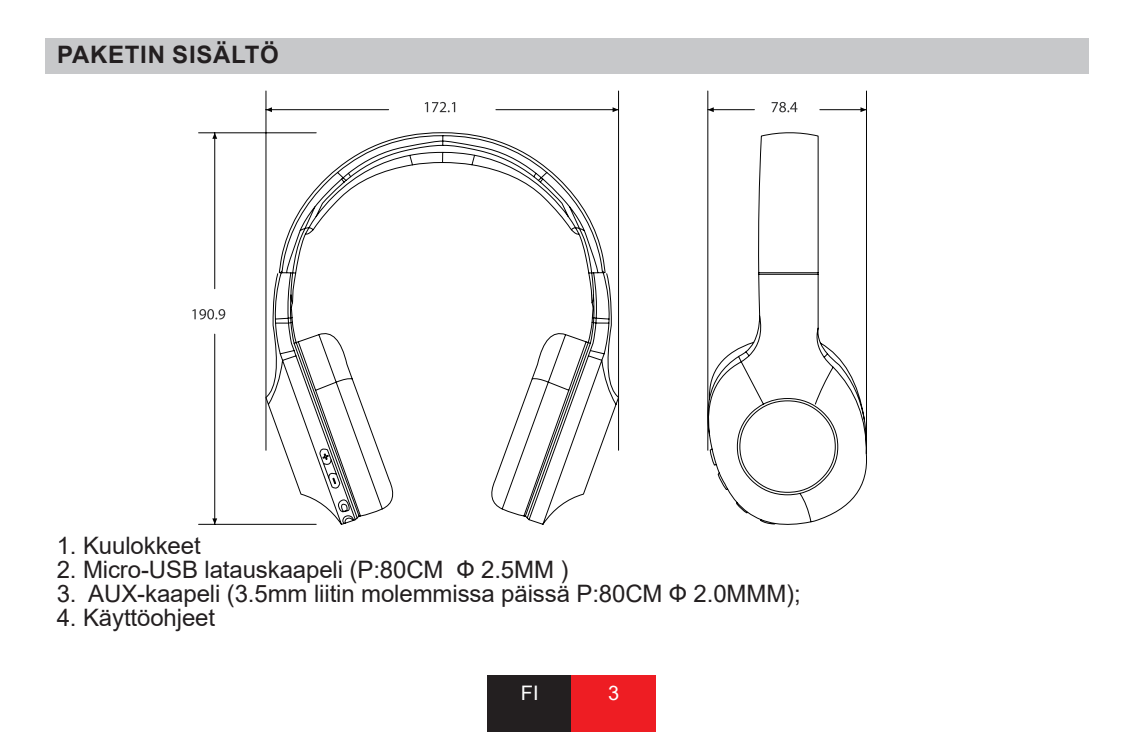
<style>
.page{position:relative;width:1134px;height:732px;background:#fff}
.page>*{position:absolute;margin:0;border:0;box-sizing:border-box;transform-origin:0 0}
.t1{font:24px "Arial";letter-spacing:-.005em;color:#231f20}
.t2{font:700 24px "Arial";letter-spacing:.03em;color:#231f20}
.t3{font:20px "Arial";color:#fff}
</style>
<div class="page">
<div style="left:488px;top:675px;width:84px;height:56px;background:#231f20"></div>
<div style="left:572px;top:675px;width:84px;height:56px;background:#ee1d23"></div>
<div style="left:45px;top:38px;width:1044px;height:36px;background:#c7c8ca"></div>
<svg style="left:265px;top:132px;width:602px;height:393px"></svg>
<hr style="left:265px;top:91px;width:2px;height:359px;background:#030303">
<hr style="left:618px;top:91px;width:1px;height:359px;background:#030303">
<hr style="left:707px;top:91px;width:1px;height:359px;background:#030303">
<hr style="left:866px;top:91px;width:1px;height:359px;background:#030303">
<hr style="left:199px;top:132px;width:117px;height:1px;background:#030303">
<hr style="left:199px;top:523px;width:117px;height:2px;background:#030303">
<hr style="left:266px;top:109px;width:123px;height:1px;background:#030303">
<hr style="left:214px;top:133px;width:1px;height:155px;background:#030303">
<hr style="left:214px;top:334px;width:1px;height:190px;background:#030303">
<hr style="left:496px;top:109px;width:122px;height:1px;background:#030303">
<svg style="left:266px;top:107px;width:6px;height:5px"></svg>
<svg style="left:212px;top:133px;width:5px;height:6px"></svg>
<svg style="left:212px;top:518px;width:5px;height:6px"></svg>
<svg style="left:613px;top:107px;width:5px;height:5px"></svg>
<hr style="left:820px;top:109px;width:46px;height:1px;background:#030303">
<svg style="left:860px;top:107px;width:6px;height:5px"></svg>
<hr style="left:708px;top:109px;width:46px;height:1px;background:#030303">
<svg style="left:708px;top:107px;width:6px;height:5px"></svg>
<svg style="left:425px;top:102px;width:30px;height:10px"></svg>
<svg style="left:192px;top:309px;width:33px;height:10px"></svg>
<svg style="left:772px;top:102px;width:25px;height:10px"></svg>
<p class="t2" style="left:57px;top:37px;width:223px">PAKETIN SISÄLTÖ</p>
<p class="t1" style="left:57px;top:528px;width:145px">1. Kuulokkeet</p>
<p class="t1" style="left:57px;top:552px;width:513px">2. Micro-USB latauskaapeli (P:80CM Ф 2.5MM )</p>
<p class="t1" style="left:57px;top:576px;width:746px">3. AUX-kaapeli (3.5mm liitin molemmissa päissä P:80CM Ф 2.0MMM);</p>
<p class="t1" style="left:57px;top:600px;width:160px">4. Käyttöohjeet</p>
<p class="t3" style="left:521px;top:679px;width:19px">FI</p>
<p class="t3" style="left:608px;top:679px;width:13px">3</p>
</div>
